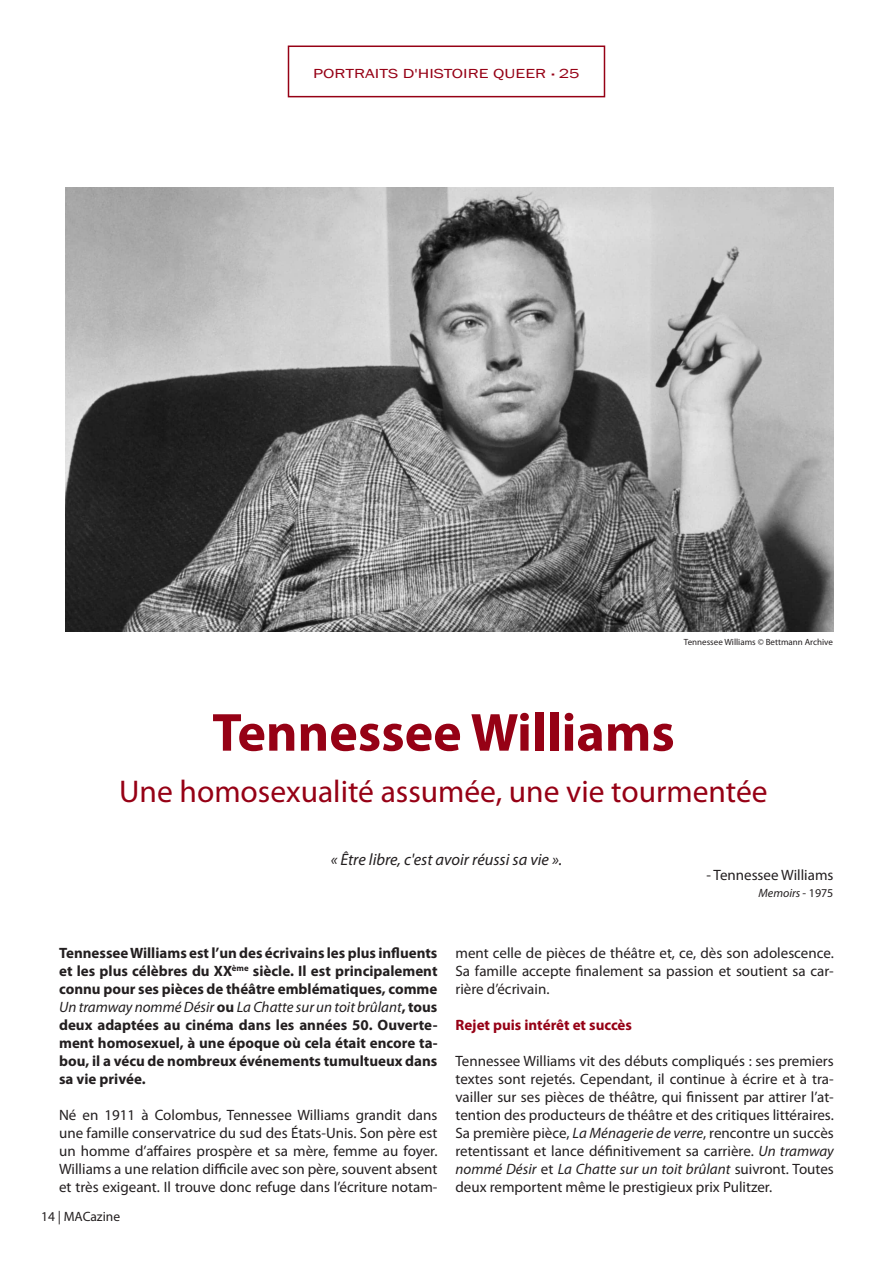
<style>
.page{position:relative;width:893px;height:1263px;background:#fff}
.page>*{position:absolute;margin:0;border:0;box-sizing:border-box;transform-origin:0 0}
.t1{font:700 54px "Myriad Pro";color:#960115}
.t2{font:31.5px "Myriad Pro";color:#960115}
.t3{font:italic 16.5px "Myriad Pro";color:#231f20}
.t4{font:15px/18px "Myriad Pro";color:#231f20;text-align:justify}
.t5{font:700 15px/18px "Myriad Pro";color:#231f20;text-align:justify}
.t6{font:700 15px "Myriad Pro";color:#960115}
.t7{font:13.5px "Franklin Gothic";color:#960115;scale:1.33 1}
.t8{font:13.5px "Myriad Pro";color:#231f20}
.t9{font:italic 12px "Myriad Pro";color:#231f20}
.t10{font:9px "Myriad Pro";color:#231f20}
.s1{font-weight:600;font-stretch:condensed}
.s2{font-style:normal}
.s3{font-weight:400;font-style:italic}
.s4{font-style:italic}
</style>
<div class="page">
<div style="left:288px;top:46px;width:317px;height:51px;border:2px solid #960115"></div>
<img style="left:65px;top:187px;width:769px;height:444px">
<p class="t7" style="left:313px;top:65px;width:202px">PORTRAITS D'HISTOIRE QUEER <span class="s1">·</span> 25</p>
<p class="t10" style="left:684px;top:637px;width:151px">Tennessee Williams © Bettmann Archive</p>
<h1 class="t1" style="left:212px;top:697px;width:464px">Tennessee Williams</h1>
<h2 class="t2" style="left:119px;top:772px;width:650px">Une homosexualité assumée, une vie tourmentée</h2>
<p class="t3" style="left:331px;top:849px;width:233px">« Être libre, c'est avoir réussi sa vie ».</p>
<p class="t4" style="left:706px;top:866px;width:129px">- Tennessee Williams</p>
<p class="t9" style="left:759px;top:885px;width:76px">Memoirs <span class="s2">- 1975</span></p>
<p class="t5" style="left:59px;top:943px;width:380px">Tennessee Williams est l’un des écrivains les plus influents et les plus célèbres du XX<sup>ème</sup> siècle. Il est principalement connu pour ses pièces de théâtre emblématiques, comme <span class="s3">Un tramway nommé Désir</span> ou <span class="s3">La Chatte sur un toit brûlant</span>, tous deux adaptées au cinéma dans les années 50. Ouverte&shy;ment homosexuel, à une époque où cela était encore ta&shy;bou, il a vécu de nombreux événements tumultueux dans sa vie privée.</p>
<p class="t4" style="left:59px;top:1105px;width:380px">Né en 1911 à Colombus, Tennessee Williams grandit dans une famille conservatrice du sud des États-Unis. Son père est un homme d’affaires prospère et sa mère, femme au foyer.<br>Williams a une relation difficile avec son père, souvent absent et très exigeant. Il trouve donc refuge dans l’écriture notam-</p>
<p class="t8" style="left:41px;top:1208px;width:81px">14 | MACazine</p>
<p class="t4" style="left:455px;top:943px;width:380px">ment celle de pièces de théâtre et, ce, dès son adolescence.<br>Sa famille accepte finalement sa passion et soutient sa car&shy;rière d’écrivain.</p>
<p class="t6" style="left:455px;top:1015px;width:178px">Rejet puis intérêt et succès</p>
<p class="t4" style="left:455px;top:1051px;width:380px">Tennessee Williams vit des débuts compliqués : ses premiers textes sont rejetés. Cependant, il continue à écrire et à tra&shy;vailler sur ses pièces de théâtre, qui finissent par attirer l’at&shy;tention des producteurs de théâtre et des critiques littéraires.<br>Sa première pièce, <span class="s4">La Ménagerie de verre</span>, rencontre un succès retentissant et lance définitivement sa carrière. <span class="s4">Un tramway nommé Désir</span> et <span class="s4">La Chatte sur un toit brûlant</span> suivront. Toutes deux remportent même le prestigieux prix Pulitzer.</p>
</div>
